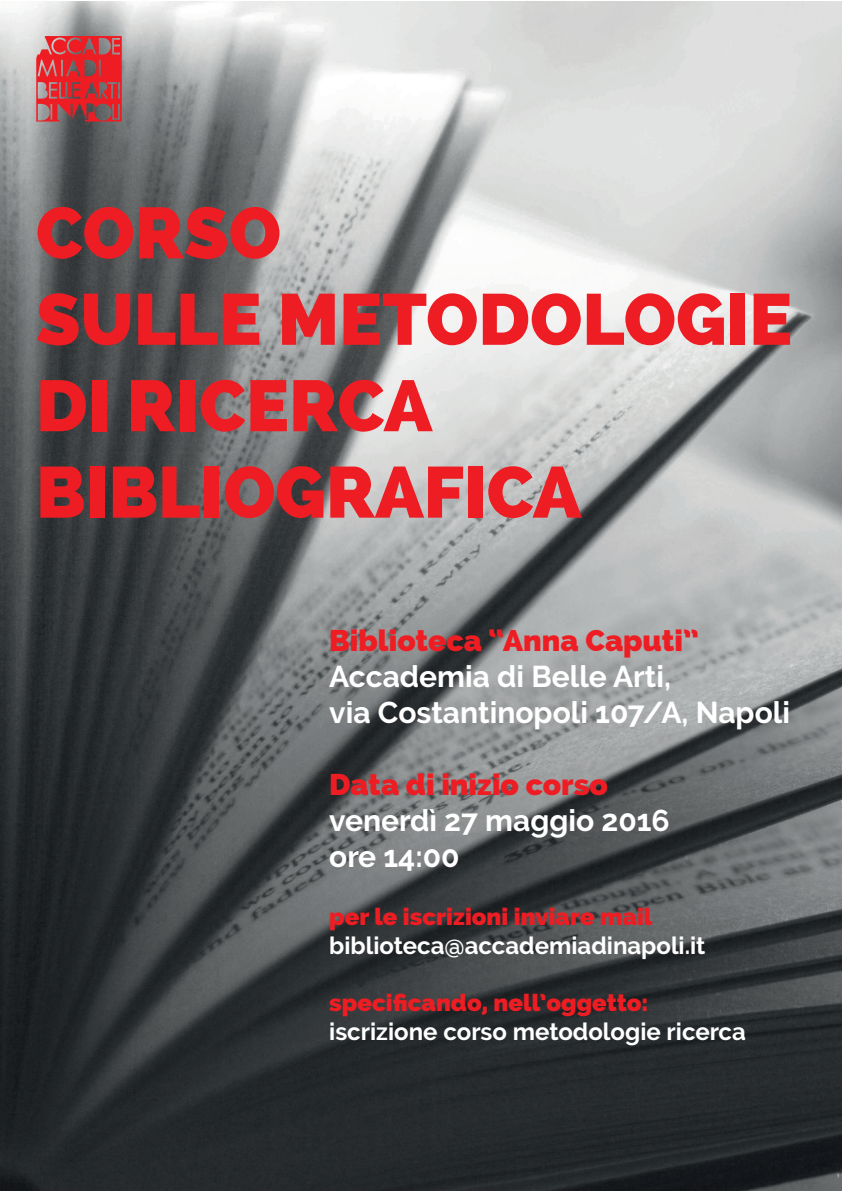
<style>
.page{position:relative;width:842px;height:1191px;background:#fff}
.page>*{position:absolute;margin:0;border:0;box-sizing:border-box;transform-origin:0 0}
.t1{font:800 72px/86.4px "Raleway";color:#ee1d23}
.t2{font:700 30px/36px "Raleway";color:#fff}
.t3{font:800 30px "Raleway";color:#ee1d23}
.t4{font:700 24px "Raleway";color:#fff}
.t5{font:800 24px "Raleway";color:#ee1d23}
</style>
<div class="page">
<img style="left:0;top:1px;width:842px;height:1189px">
<svg style="left:36px;top:36px;width:86px;height:85px;background:#c64045"></svg>
<h1 class="t1" style="left:36px;top:190px;width:758px">CORSO<br>SULLE METODOLOGIE<br>DI RICERCA<br>BIBLIOGRAFICA</h1>
<p class="t3" style="left:329px;top:623px;width:371px">Biblioteca “Anna Caputi”</p>
<p class="t2" style="left:329px;top:659px;width:462px">Accademia di Belle Arti,<br>via Costantinopoli 107/A, Napoli</p>
<p class="t3" style="left:329px;top:767px;width:280px">Data di inizio corso</p>
<p class="t2" style="left:329px;top:803px;width:342px">venerdì 27 maggio 2016 ore 14:00</p>
<p class="t5" style="left:329px;top:902px;width:325px">per le iscrizioni inviare mail</p>
<p class="t4" style="left:329px;top:931px;width:378px">biblioteca@accademiadinapoli.it</p>
<p class="t5" style="left:329px;top:989px;width:321px">specificando, nell’oggetto:</p>
<p class="t4" style="left:329px;top:1018px;width:418px">iscrizione corso metodologie ricerca</p>
</div>
